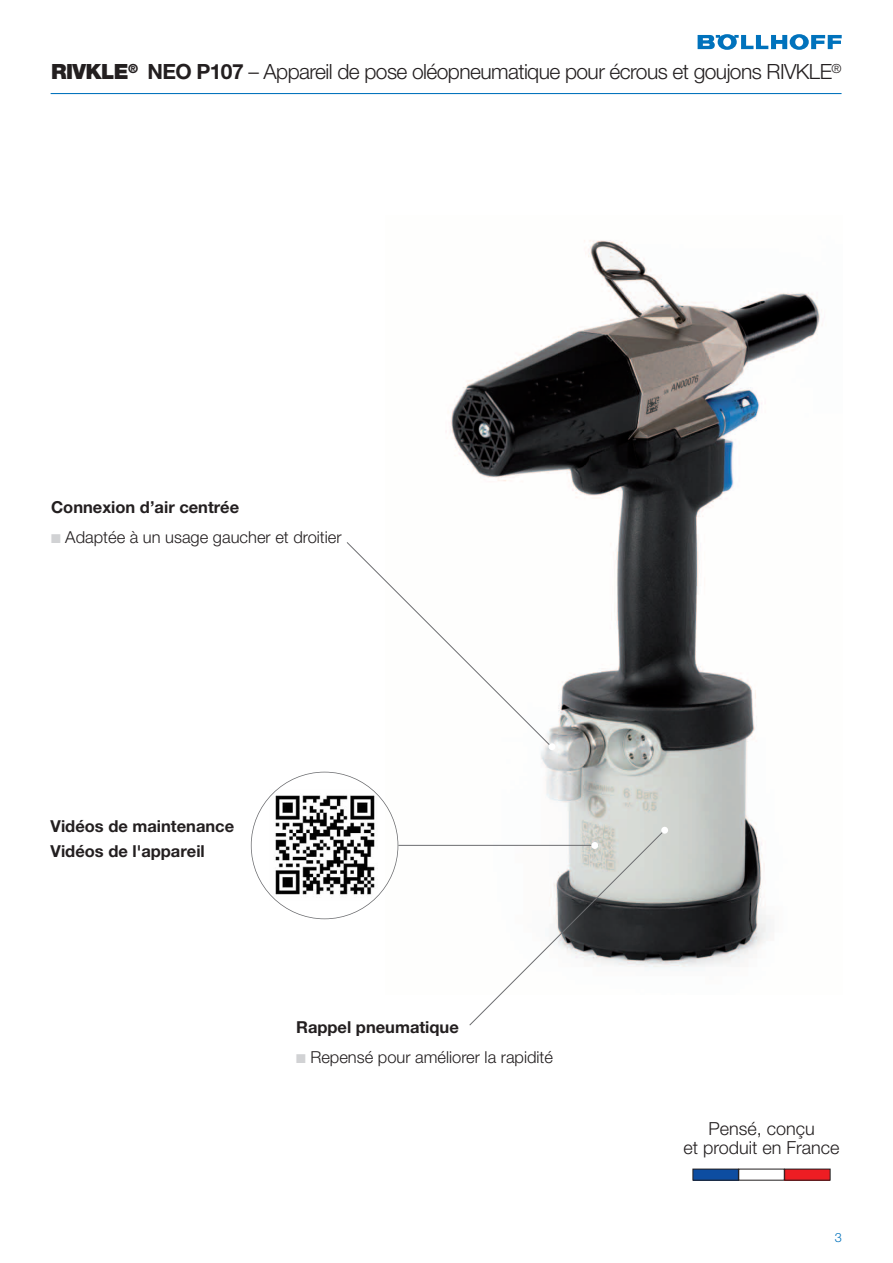
<style>
.page{position:relative;width:893px;height:1263px;background:#fff}
.page>*{position:absolute;margin:0;border:0;box-sizing:border-box;transform-origin:0 0}
.t1{font:300 21px "Helvetica Neue LT Pro";letter-spacing:-.03em;color:#231f20}
.t2{font:300 18px/19px "Helvetica Neue LT Pro";color:#231f20;text-align:center}
.t3{font:700 16.5px/25.5px "Helvetica Neue LT Pro";color:#231f20}
.t4{font:300 16.5px "Helvetica Neue LT Pro";color:#231f20}
.t5{font:300 12.75px "Helvetica Neue LT Pro";color:#0072bc}
.s1{font-weight:900}
.s2{font-weight:700}
.s3{color:#d1d2d4}
</style>
<div class="page">
<img style="left:386px;top:240px;width:437px;height:728px">
<img style="left:269px;top:789px;width:111px;height:112px">
<svg style="left:698px;top:34px;width:144px;height:16px"></svg>
<hr style="left:51px;top:93px;width:790px;height:1px;background:#0072bc">
<div style="left:693px;top:1169px;width:45px;height:11px;background:#0d4da1"></div>
<div style="left:693px;top:1169px;width:46px;height:11px;border:1px solid #231f20"></div>
<div style="left:785px;top:1169px;width:45px;height:11px;background:#ee1d23"></div>
<hr style="left:398px;top:845px;width:200px;height:1px;background:#6c6d70">
<svg style="left:346px;top:541px;width:205px;height:205px"></svg>
<svg style="left:469px;top:829px;width:197px;height:197px"></svg>
<div style="left:591px;top:842px;width:7px;height:7px;background:#fff;border-radius:50%"></div>
<div style="left:661px;top:827px;width:7px;height:7px;background:#fff;border-radius:50%"></div>
<div style="left:549px;top:743px;width:6px;height:7px;background:#fff;border-radius:50%"></div>
<p class="t1" style="left:51px;top:58px;width:792px"><span class="s1">RIVKLE</span><sup>®</sup> <span class="s2">NEO P107</span> – Appareil de pose oléopneumatique pour écrous et goujons RIVKLE<sup>®</sup></p>
<p class="t3" style="left:51px;top:494px;width:190px">Connexion d’air centrée</p>
<p class="t4" style="left:51px;top:527px;width:292px"><span class="s3">■</span> Adaptée à un usage gaucher et droitier</p>
<p class="t3" style="left:51px;top:812px;width:185px">Vidéos de maintenance<br>Vidéos de l'appareil</p>
<p class="t3" style="left:296px;top:1014px;width:164px">Rappel pneumatique</p>
<p class="t4" style="left:296px;top:1047px;width:258px"><span class="s3">■</span> Repensé pour améliorer la rapidité</p>
<p class="t2" style="left:683px;top:1118px;width:158px">Pensé, conçu<br>et produit en France</p>
<p class="t5" style="left:835px;top:1230px;width:9px">3</p>
</div>
